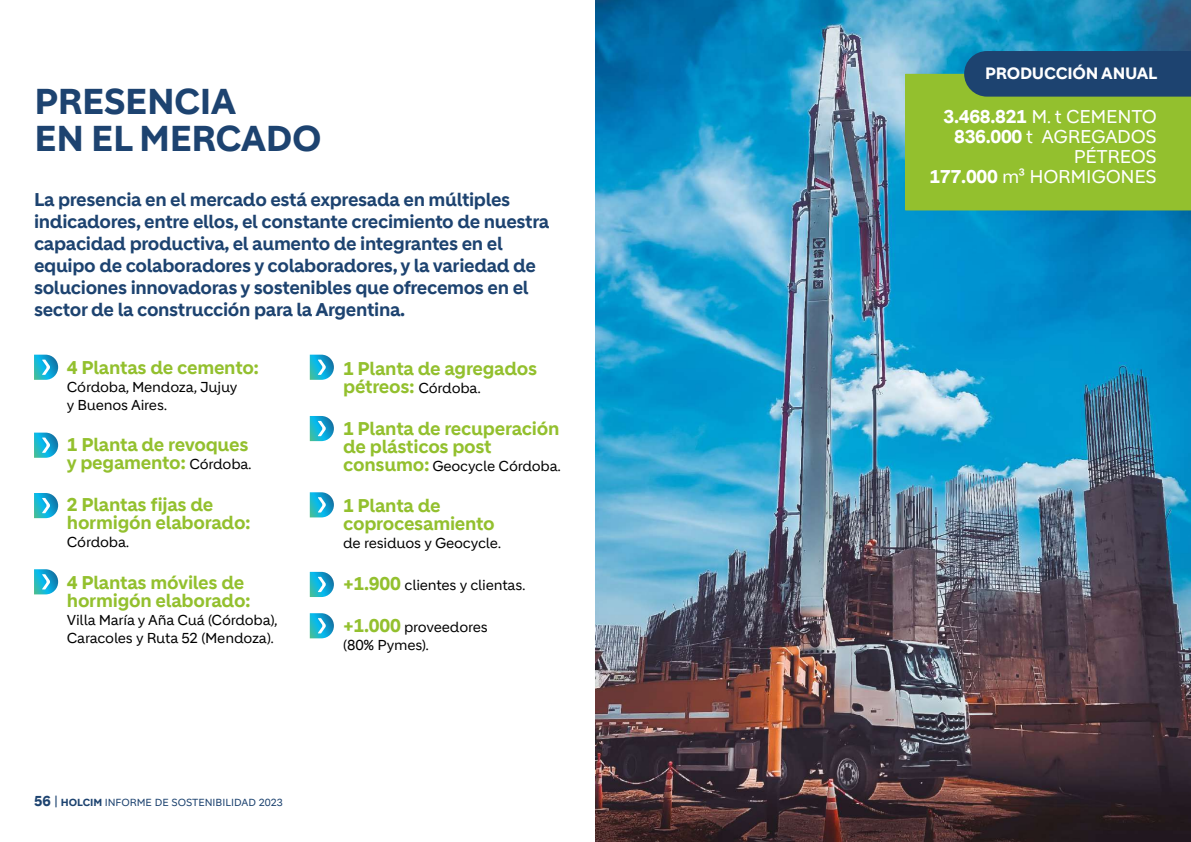
<style>
.page{position:relative;width:1191px;height:842px;background:#fff}
.page>*{position:absolute;margin:0;border:0;box-sizing:border-box;transform-origin:0 0}
.t1{font:700 35px/37px "Holcim";letter-spacing:-.015em;color:#1d4370}
.t2{font:700 18px/22px "Holcim";letter-spacing:-.02em;color:#1d4370}
.t3{font:700 18px/18px "Holcim";letter-spacing:-.015em;color:#93c02e}
.t4{font:18px/20px "Holcim";letter-spacing:-.015em;color:#fff;text-align:right}
.t5{font:700 16px "Holcim";letter-spacing:-.015em;color:#fff}
.t6{font:14px/18px "Holcim";letter-spacing:-.015em;color:#000}
.t7{font:10px "Holcim";color:#1d4370}
.s1{font-weight:400;font-size:14px;color:#000}
.s2{font-weight:700;font-size:14px}
.s3{font-size:14px}
.s4{font-weight:700}
.s5{font-weight:700;font-size:18px;color:#93c02e}
</style>
<div class="page">
<svg style="left:34px;top:355px;width:24px;height:25px"></svg>
<svg style="left:310px;top:355px;width:24px;height:25px"></svg>
<svg style="left:310px;top:416px;width:24px;height:25px"></svg>
<svg style="left:310px;top:492px;width:24px;height:25px"></svg>
<svg style="left:310px;top:572px;width:24px;height:25px"></svg>
<svg style="left:310px;top:613px;width:24px;height:25px"></svg>
<svg style="left:34px;top:433px;width:24px;height:25px"></svg>
<svg style="left:34px;top:493px;width:24px;height:25px"></svg>
<svg style="left:34px;top:569px;width:24px;height:25px"></svg>
<img style="left:595px;top:0;width:596px;height:842px">
<svg style="left:905px;top:51px;width:286px;height:159px;background:#76a442"></svg>
<h1 class="t1" style="left:35px;top:84px;width:288px">PRESENCIA<br>EN EL MERCADO</h1>
<p class="t2" style="left:34px;top:189px;width:517px">La presencia en el mercado está expresada en múltiples indicadores, entre ellos, el constante crecimiento de nuestra capacidad productiva, el aumento de integrantes en el equipo de colaboradores y colaboradores, y la variedad de soluciones innovadoras y sostenibles que ofrecemos en el sector de la construcción para la Argentina.</p>
<p class="t3" style="left:67px;top:359px;width:194px">4 Plantas de cemento:</p>
<p class="t6" style="left:67px;top:378px;width:172px">Córdoba, Mendoza, Jujuy y Buenos Aires.</p>
<p class="t3" style="left:67px;top:436px;width:186px">1 Planta de revoques y pegamento: <span class="s1">Córdoba.</span></p>
<p class="t3" style="left:67px;top:496px;width:185px">2 Plantas fijas de hormigón elaborado:</p>
<p class="t6" style="left:67px;top:533px;width:64px">Córdoba.</p>
<p class="t3" style="left:67px;top:574px;width:185px">4 Plantas móviles de hormigón elaborado:</p>
<p class="t6" style="left:67px;top:611px;width:212px">Villa María y Aña Cuá (Córdoba),<br>Caracoles y Ruta 52 (Mendoza).</p>
<p class="t7" style="left:34px;top:797px;width:250px"><span class="s2">56</span> <span class="s3">|</span> <span class="s4">HOLCIM</span> INFORME DE SOSTENIBILIDAD 2023</p>
<p class="t3" style="left:343px;top:360px;width:196px">1 Planta de agregados pétreos: <span class="s1">Córdoba.</span></p>
<p class="t3" style="left:343px;top:420px;width:218px">1 Planta de recuperación de plásticos post</p>
<p class="t6" style="left:343px;top:457px;width:219px"><span class="s5">consumo:</span> Geocycle Córdoba.</p>
<p class="t3" style="left:343px;top:497px;width:153px">1 Planta de coprocesamiento</p>
<p class="t6" style="left:343px;top:534px;width:160px">de residuos y Geocycle.</p>
<p class="t6" style="left:343px;top:576px;width:184px"><span class="s5">+1.900</span> clientes y clientas.</p>
<p class="t6" style="left:343px;top:618px;width:146px"><span class="s5">+1.000</span> proveedores (80% Pymes).</p>
<p class="t5" style="left:985px;top:64px;width:174px">PRODUCCIÓN ANUAL</p>
<p class="t4" style="left:929px;top:107px;width:229px"><span class="s4">3.468.821</span> M. t CEMENTO<br><span class="s4">836.000</span> t AGREGADOS<br>PÉTREOS<br><span class="s4">177.000</span> m³ HORMIGONES</p>
</div>
